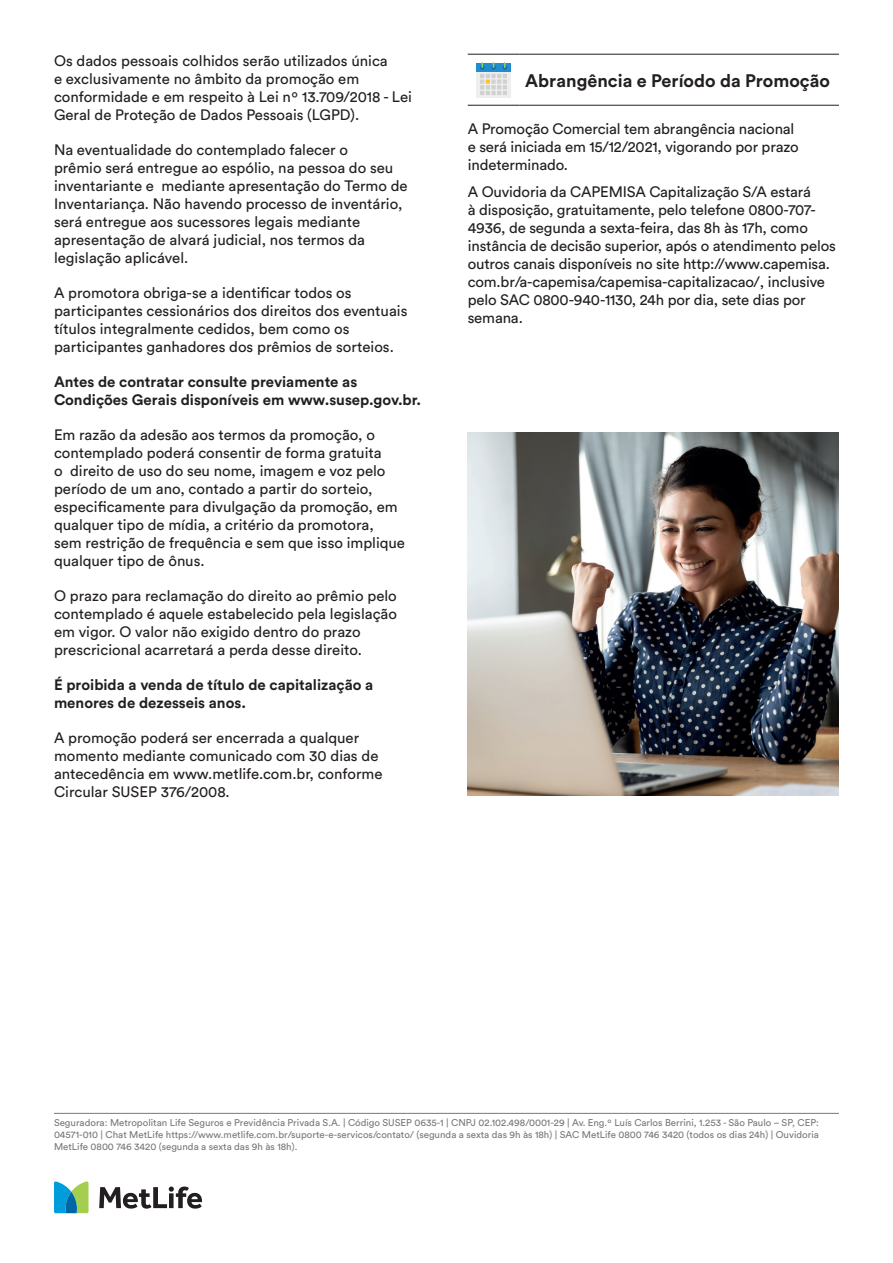
<style>
.page{position:relative;width:893px;height:1263px;background:#fff}
.page>*{position:absolute;margin:0;border:0;box-sizing:border-box;transform-origin:0 0}
.t1{font:700 18px "Circular Pro";color:#231f20}
.t2{font:15px/18px "Circular Pro";color:#231f20}
.t3{font:700 15px/18px "Circular Pro";color:#231f20}
.t4{font:9.75px/11.7px "Circular Pro";color:#76787b;text-align:justify}
</style>
<div class="page">
<hr style="left:468px;top:54px;width:51px;height:1px;background:#231f20">
<hr style="left:519px;top:54px;width:320px;height:1px;background:#231f20">
<hr style="left:468px;top:105px;width:51px;height:1px;background:#231f20">
<hr style="left:519px;top:105px;width:320px;height:1px;background:#231f20">
<div style="left:476px;top:63px;width:34px;height:34px;background:#edeeed"></div>
<div style="left:476px;top:63px;width:34px;height:9px;background:#208ece"></div>
<svg style="left:480px;top:63px;width:27px;height:32px"></svg>
<svg style="left:99px;top:1186px;width:103px;height:22px"></svg>
<svg style="left:54px;top:1181px;width:35px;height:32px"></svg>
<hr style="left:54px;top:1113px;width:785px;height:1px;background:#76787b">
<img style="left:468px;top:433px;width:371px;height:363px">
<p class="t2" style="left:54px;top:51px;width:360px">Os dados pessoais colhidos serão utilizados única<br>e exclusivamente no âmbito da promoção em conformidade e em respeito à Lei nº 13.709/2018 - Lei Geral de Proteção de Dados Pessoais (LGPD).</p>
<p class="t2" style="left:54px;top:140px;width:355px">Na eventualidade do contemplado falecer o<br>prêmio será entregue ao espólio, na pessoa do seu inventariante e mediante apresentação do Termo de Inventariança. Não havendo processo de inventário, será entregue aos sucessores legais mediante apresentação de alvará judicial, nos termos da legislação aplicável.</p>
<p class="t2" style="left:54px;top:283px;width:355px">A promotora obriga-se a identificar todos os participantes cessionários dos direitos dos eventuais títulos integralmente cedidos, bem como os participantes ganhadores dos prêmios de sorteios.</p>
<p class="t3" style="left:54px;top:372px;width:369px">Antes de contratar consulte previamente as<br>Condições Gerais disponíveis em www.susep.gov.br.</p>
<p class="t2" style="left:54px;top:425px;width:353px">Em razão da adesão aos termos da promoção, o contemplado poderá consentir de forma gratuita<br>o direito de uso do seu nome, imagem e voz pelo período de um ano, contado a partir do sorteio, especificamente para divulgação da promoção, em qualquer tipo de mídia, a critério da promotora, sem restrição de frequência e sem que isso implique qualquer tipo de ônus.</p>
<p class="t2" style="left:54px;top:586px;width:345px">O prazo para reclamação do direito ao prêmio pelo contemplado é aquele estabelecido pela legislação em vigor. O valor não exigido dentro do prazo prescricional acarretará a perda desse direito.</p>
<p class="t3" style="left:54px;top:675px;width:321px">É proibida a venda de título de capitalização a menores de dezesseis anos.</p>
<p class="t2" style="left:54px;top:728px;width:330px">A promoção poderá ser encerrada a qualquer momento mediante comunicado com 30 dias de antecedência em www.metlife.com.br, conforme Circular SUSEP 376/2008.</p>
<p class="t1" style="left:525px;top:68px;width:306px">Abrangência e Período da Promoção</p>
<p class="t2" style="left:468px;top:119px;width:333px">A Promoção Comercial tem abrangência nacional e será iniciada em 15/12/2021, vigorando por prazo indeterminado.</p>
<p class="t2" style="left:468px;top:182px;width:370px">A Ouvidoria da CAPEMISA Capitalização S/A estará<br>à disposição, gratuitamente, pelo telefone 0800-707- 4936, de segunda a sexta-feira, das 8h às 17h, como instância de decisão superior, após o atendimento pelos outros canais disponíveis no site http://www.capemisa. com.br/a-capemisa/capemisa-capitalizacao/, inclusive pelo SAC 0800-940-1130, 24h por dia, sete dias por semana.</p>
<p class="t4" style="left:54px;top:1116px;width:766px">Seguradora: Metropolitan Life Seguros e Previdência Privada S.A. | Código SUSEP 0635-1 | CNPJ 02.102.498/0001-29 | Av. Eng.º Luís Carlos Berrini, 1.253 - São Paulo – SP, CEP:<br>04571-010 | Chat MetLife https://www.metlife.com.br/suporte-e-servicos/contato/ (segunda a sexta das 9h às 18h) | SAC MetLife 0800 746 3420 (todos os dias 24h) | Ouvidoria MetLife 0800 746 3420 (segunda a sexta das 9h às 18h).</p>
</div>
